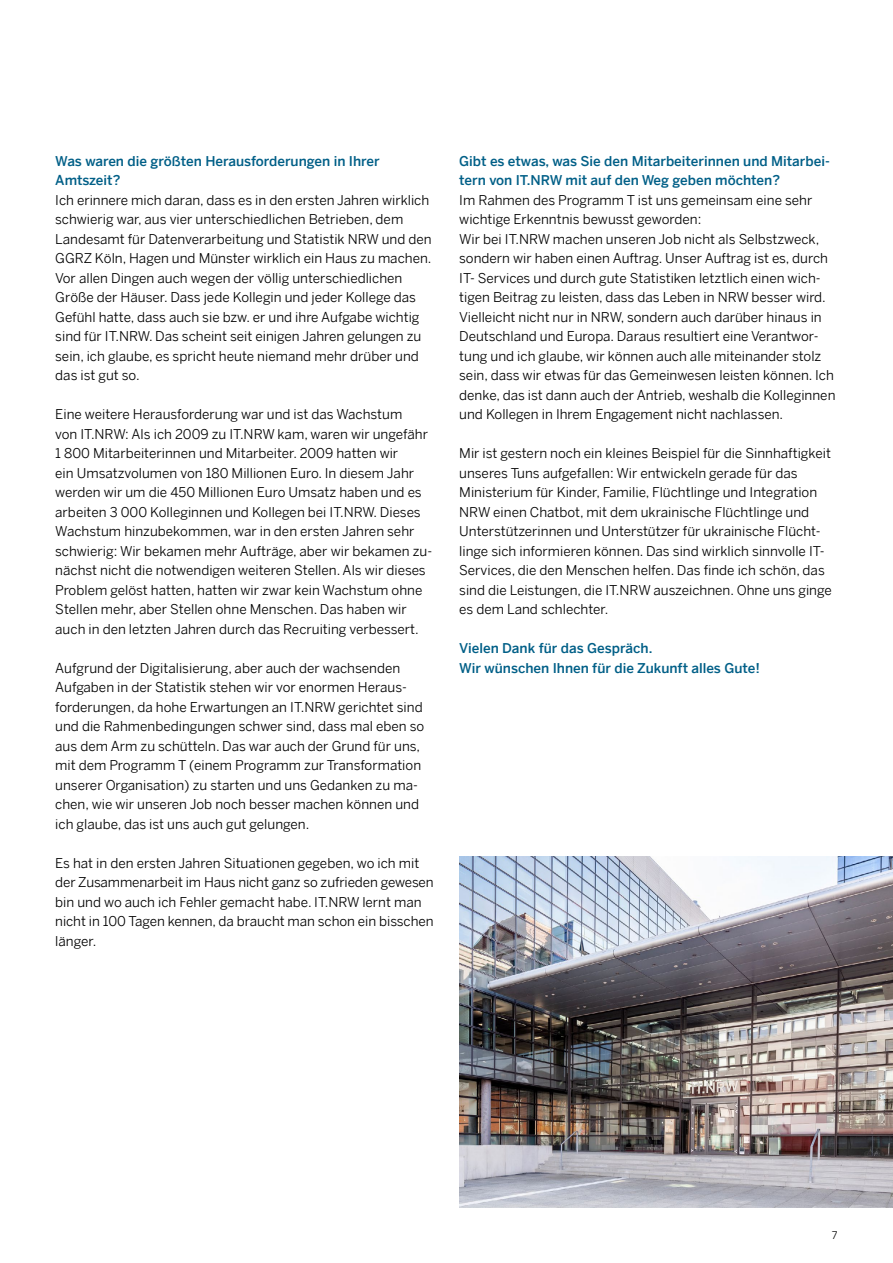
<style>
.page{position:relative;width:893px;height:1263px;background:#fff}
.page>*{position:absolute;margin:0;border:0;box-sizing:border-box;transform-origin:0 0}
.Fließtext{font:13.5px/19.5px "Benton Sans";color:#000}
.Headline_Sub{font:500 13.5px/19.5px "Benton Sans";color:#005f87}
.t1{font:10.5px "Benton Sans";color:#000}
</style>
<div class="page">
<img style="left:459px;top:857px;width:434px;height:351px">
<p class="Headline_Sub" style="left:55px;top:151px;width:326px">Was waren die größten Herausforderungen in Ihrer<br>Amtszeit?</p>
<p class="Fließtext" style="left:55px;top:190px;width:378px">Ich erinnere mich daran, dass es in den ersten Jahren wirklich schwierig war, aus vier unterschiedlichen Betrieben, dem Landesamt für Datenverarbeitung und Statistik NRW und den GGRZ Köln, Hagen und Münster wirklich ein Haus zu machen.<br>Vor allen Dingen auch wegen der völlig unterschiedlichen Größe der Häuser. Dass jede Kollegin und jeder Kollege das Gefühl hatte, dass auch sie bzw. er und ihre Aufgabe wichtig sind für IT.NRW. Das scheint seit einigen Jahren gelungen zu sein, ich glaube, es spricht heute niemand mehr drüber und das ist gut so.</p>
<p class="Fließtext" style="left:55px;top:405px;width:378px">Eine weitere Herausforderung war und ist das Wachstum<br>von IT.NRW: Als ich 2009 zu IT.NRW kam, waren wir ungefähr 1 800 Mitarbeiterinnen und Mitarbeiter. 2009 hatten wir<br>ein Umsatzvolumen von 180 Millionen Euro. In diesem Jahr werden wir um die 450 Millionen Euro Umsatz haben und es arbeiten 3 000 Kolleginnen und Kollegen bei IT.NRW. Dieses Wachstum hinzubekommen, war in den ersten Jahren sehr schwierig: Wir bekamen mehr Aufträge, aber wir bekamen zu&shy;nächst nicht die notwendigen weiteren Stellen. Als wir dieses Problem gelöst hatten, hatten wir zwar kein Wachstum ohne Stellen mehr, aber Stellen ohne Menschen. Das haben wir auch in den letzten Jahren durch das Recruiting verbessert.</p>
<p class="Fließtext" style="left:55px;top:658px;width:370px">Aufgrund der Digitalisierung, aber auch der wachsenden Aufgaben in der Statistik stehen wir vor enormen Heraus&shy;forderungen, da hohe Erwartungen an IT.NRW gerichtet sind und die Rahmenbedingungen schwer sind, dass mal eben so aus dem Arm zu schütteln. Das war auch der Grund für uns, mit dem Programm T (einem Programm zur Transformation unserer Organisation) zu starten und uns Gedanken zu ma&shy;chen, wie wir unseren Job noch besser machen können und ich glaube, das ist uns auch gut gelungen.</p>
<p class="Fließtext" style="left:55px;top:853px;width:380px">Es hat in den ersten Jahren Situationen gegeben, wo ich mit der Zusammenarbeit im Haus nicht ganz so zufrieden gewesen bin und wo auch ich Fehler gemacht habe. IT.NRW lernt man nicht in 100 Tagen kennen, da braucht man schon ein bisschen länger.</p>
<p class="Headline_Sub" style="left:459px;top:151px;width:372px">Gibt es etwas, was Sie den Mitarbeiterinnen und Mitarbei&shy;tern von IT.NRW mit auf den Weg geben möchten?</p>
<p class="Fließtext" style="left:459px;top:190px;width:355px">Im Rahmen des Programm T ist uns gemeinsam eine sehr wichtige Erkenntnis bewusst geworden:</p>
<p class="Fließtext" style="left:459px;top:229px;width:378px">Wir bei IT.NRW machen unseren Job nicht als Selbstzweck, sondern wir haben einen Auftrag. Unser Auftrag ist es, durch IT- Services und durch gute Statistiken letztlich einen wich&shy;tigen Beitrag zu leisten, dass das Leben in NRW besser wird.<br>Vielleicht nicht nur in NRW, sondern auch darüber hinaus in Deutschland und Europa. Daraus resultiert eine Verantwor&shy;tung und ich glaube, wir können auch alle miteinander stolz sein, dass wir etwas für das Gemeinwesen leisten können. Ich denke, das ist dann auch der Antrieb, weshalb die Kolleginnen und Kollegen in Ihrem Engagement nicht nachlassen.</p>
<p class="Fließtext" style="left:459px;top:444px;width:374px">Mir ist gestern noch ein kleines Beispiel für die Sinnhaftigkeit unseres Tuns aufgefallen: Wir entwickeln gerade für das Ministerium für Kinder, Familie, Flüchtlinge und Integration NRW einen Chatbot, mit dem ukrainische Flüchtlinge und Unterstützerinnen und Unterstützer für ukrainische Flücht&shy;linge sich informieren können. Das sind wirklich sinnvolle IT-Services, die den Menschen helfen. Das finde ich schön, das sind die Leistungen, die IT.NRW auszeichnen. Ohne uns ginge es dem Land schlechter.</p>
<p class="Headline_Sub" style="left:459px;top:638px;width:195px">Vielen Dank für das Gespräch.</p>
<p class="Headline_Sub" style="left:459px;top:658px;width:302px">Wir wünschen Ihnen für die Zukunft alles Gute!</p>
<p class="t1" style="left:832px;top:1229px;width:7px">7</p>
</div>
